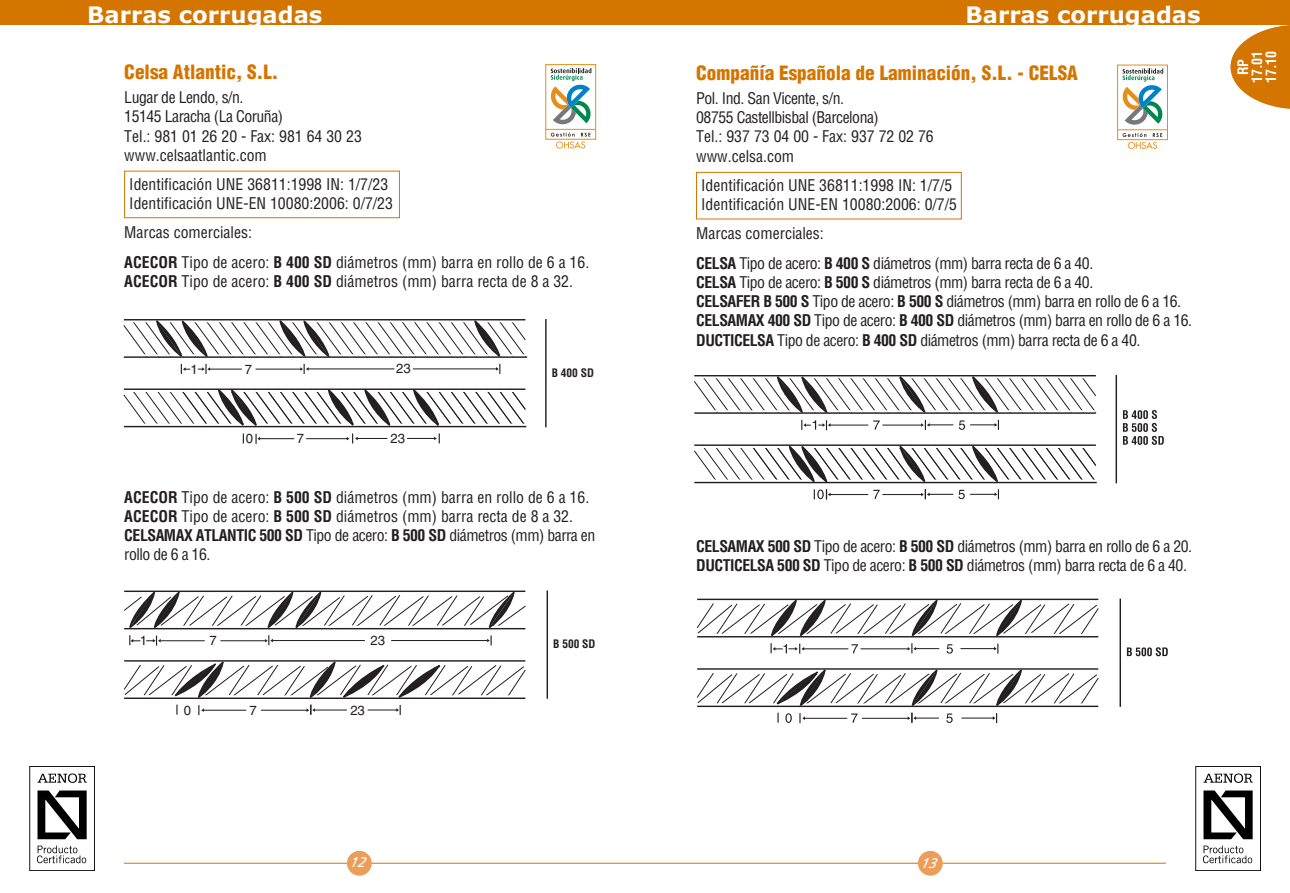
<style>
.page{position:relative;width:1290px;height:893px;background:#fff}
.page>*{position:absolute;margin:0;border:0;box-sizing:border-box;transform-origin:0 0}
.t1{font:700 22.75px "Verdana";color:#fff}
.t2{font:900 condensed 19.25px "Helvetica";color:#d47500}
.t3{font:condensed 15.75px/19.2px "Helvetica";color:#231f20}
.t4{font:condensed 15.75px/19.2px "Helvetica";letter-spacing:-.03em;color:#231f20}
.t5{font:700 condensed 14px/14px "Helvetica";color:#fff;text-align:center}
.t6{font:italic 14px "Frutiger";color:#fff}
.t7{font:13.3px "Helvetica";color:#231f20}
.t8{font:700 condensed 11.55px "Helvetica";color:#231f20}
.s1{font-weight:700}
</style>
<div class="page">
<hr style="left:124px;top:863px;width:1042px;height:1px;background:#d47500">
<div style="left:347px;top:851px;width:25px;height:25px;background:#ec9e59;border-radius:50%"></div>
<div style="left:918px;top:851px;width:25px;height:25px;background:#ec9e59;border-radius:50%"></div>
<svg style="left:1230px;top:25px;width:60px;height:84px"></svg>
<img style="left:30px;top:766px;width:64px;height:104px">
<img style="left:1196px;top:766px;width:64px;height:104px">
<hr style="left:220px;top:640px;width:46px;height:1px;background:#231f20">
<hr style="left:160px;top:640px;width:45px;height:1px;background:#231f20">
<svg style="left:146px;top:635px;width:15px;height:11px"></svg>
<svg style="left:129px;top:635px;width:11px;height:10px"></svg>
<hr style="left:273px;top:640px;width:92px;height:1px;background:#231f20">
<svg style="left:265px;top:635px;width:8px;height:10px"></svg>
<hr style="left:391px;top:640px;width:96px;height:1px;background:#231f20">
<svg style="left:487px;top:635px;width:5px;height:10px"></svg>
<hr style="left:261px;top:710px;width:46px;height:1px;background:#231f20">
<hr style="left:203px;top:710px;width:43px;height:1px;background:#231f20">
<svg style="left:198px;top:705px;width:6px;height:10px"></svg>
<svg style="left:176px;top:705px;width:2px;height:10px"></svg>
<hr style="left:314px;top:709px;width:33px;height:1px;background:#231f20">
<svg style="left:307px;top:705px;width:8px;height:10px"></svg>
<hr style="left:368px;top:709px;width:30px;height:1px;background:#231f20">
<svg style="left:396px;top:705px;width:5px;height:10px"></svg>
<hr style="left:546px;top:590px;width:2px;height:109px;background:#231f20">
<svg style="left:124px;top:660px;width:402px;height:39px"></svg>
<svg style="left:124px;top:590px;width:402px;height:39px"></svg>
<hr style="left:256px;top:369px;width:45px;height:1px;background:#231f20">
<hr style="left:209px;top:369px;width:33px;height:1px;background:#231f20">
<svg style="left:181px;top:364px;width:9px;height:10px"></svg>
<hr style="left:308px;top:368px;width:86px;height:1px;background:#231f20">
<svg style="left:300px;top:364px;width:9px;height:10px"></svg>
<hr style="left:413px;top:368px;width:84px;height:1px;background:#231f20">
<svg style="left:496px;top:364px;width:4px;height:10px"></svg>
<hr style="left:124px;top:356px;width:403px;height:2px;background:#231f20">
<hr style="left:545px;top:319px;width:1px;height:108px;background:#231f20">
<svg style="left:123px;top:319px;width:403px;height:39px"></svg>
<hr style="left:306px;top:438px;width:41px;height:1px;background:#231f20">
<hr style="left:259px;top:438px;width:35px;height:1px;background:#231f20">
<svg style="left:255px;top:434px;width:5px;height:10px"></svg>
<hr style="left:356px;top:438px;width:31px;height:1px;background:#231f20">
<svg style="left:347px;top:433px;width:11px;height:10px"></svg>
<svg style="left:407px;top:433px;width:33px;height:10px"></svg>
<svg style="left:198px;top:364px;width:12px;height:10px"></svg>
<svg style="left:123px;top:388px;width:403px;height:39px"></svg>
<div style="left:0;top:0;width:1290px;height:25px;background:#d47500"></div>
<div style="left:124px;top:171px;width:276px;height:47px;border:1px solid #d47500"></div>
<hr style="left:882px;top:425px;width:40px;height:1px;background:#231f20">
<hr style="left:830px;top:425px;width:38px;height:1px;background:#231f20">
<svg style="left:694px;top:376px;width:403px;height:37px"></svg>
<svg style="left:921px;top:420px;width:32px;height:10px"></svg>
<hr style="left:694px;top:375px;width:402px;height:1px;background:#231f20">
<hr style="left:694px;top:412px;width:402px;height:2px;background:#231f20">
<svg style="left:873px;top:420px;width:7px;height:10px"></svg>
<svg style="left:801px;top:420px;width:29px;height:10px"></svg>
<svg style="left:959px;top:420px;width:40px;height:10px"></svg>
<hr style="left:882px;top:494px;width:40px;height:1px;background:#231f20">
<hr style="left:830px;top:494px;width:38px;height:1px;background:#231f20">
<svg style="left:694px;top:446px;width:403px;height:36px"></svg>
<hr style="left:694px;top:482px;width:403px;height:1px;background:#231f20">
<hr style="left:694px;top:444px;width:402px;height:2px;background:#231f20">
<svg style="left:873px;top:490px;width:7px;height:9px"></svg>
<svg style="left:814px;top:489px;width:16px;height:10px"></svg>
<svg style="left:921px;top:489px;width:78px;height:10px"></svg>
<hr style="left:1115px;top:375px;width:2px;height:108px;background:#231f20">
<svg style="left:1143px;top:436px;width:5px;height:9px"></svg>
<svg style="left:1143px;top:423px;width:5px;height:9px"></svg>
<svg style="left:1123px;top:410px;width:23px;height:35px"></svg>
<svg style="left:1143px;top:410px;width:5px;height:9px"></svg>
<svg style="left:1152px;top:410px;width:12px;height:35px"></svg>
<hr style="left:860px;top:648px;width:48px;height:1px;background:#231f20">
<hr style="left:803px;top:648px;width:45px;height:1px;background:#231f20">
<svg style="left:908px;top:643px;width:31px;height:10px"></svg>
<hr style="left:960px;top:648px;width:35px;height:1px;background:#231f20">
<svg style="left:994px;top:644px;width:4px;height:10px"></svg>
<svg style="left:851px;top:644px;width:7px;height:9px"></svg>
<svg style="left:770px;top:643px;width:34px;height:11px"></svg>
<svg style="left:946px;top:644px;width:7px;height:10px"></svg>
<hr style="left:862px;top:718px;width:46px;height:1px;background:#231f20">
<hr style="left:804px;top:718px;width:43px;height:1px;background:#231f20">
<svg style="left:799px;top:713px;width:6px;height:10px"></svg>
<svg style="left:777px;top:713px;width:2px;height:10px"></svg>
<svg style="left:908px;top:713px;width:31px;height:10px"></svg>
<hr style="left:961px;top:718px;width:33px;height:1px;background:#231f20">
<svg style="left:993px;top:713px;width:4px;height:10px"></svg>
<svg style="left:851px;top:713px;width:6px;height:10px"></svg>
<svg style="left:785px;top:713px;width:7px;height:10px"></svg>
<svg style="left:946px;top:713px;width:6px;height:10px"></svg>
<svg style="left:696px;top:598px;width:403px;height:39px"></svg>
<svg style="left:696px;top:668px;width:403px;height:39px"></svg>
<hr style="left:1119px;top:599px;width:2px;height:108px;background:#231f20">
<svg style="left:1127px;top:647px;width:21px;height:9px"></svg>
<svg style="left:1147px;top:647px;width:5px;height:9px"></svg>
<svg style="left:1156px;top:647px;width:12px;height:9px"></svg>
<div style="left:696px;top:172px;width:265px;height:47px;border:1px solid #d47500"></div>
<div style="left:1117px;top:65px;width:50px;height:75px;border:1px solid #e58e19"></div>
<hr style="left:1117px;top:129px;width:50px;height:1px;background:#e58e19">
<svg style="left:1121px;top:65px;width:42px;height:60px"></svg>
<svg style="left:1122px;top:133px;width:40px;height:16px"></svg>
<div style="left:546px;top:64px;width:50px;height:75px;border:1px solid #e58e19"></div>
<hr style="left:546px;top:129px;width:49px;height:1px;background:#e58e19">
<svg style="left:549px;top:65px;width:43px;height:60px"></svg>
<svg style="left:551px;top:132px;width:39px;height:17px"></svg>
<h1 class="t1" style="left:87px;top:6px;width:237px">Barras corrugadas</h1>
<h1 class="t1" style="left:965px;top:6px;width:237px">Barras corrugadas</h1>
<p class="t2" style="left:696px;top:65px;width:383px">Compañía Española de Laminación, S.L. - CELSA</p>
<p class="t4" style="left:696px;top:90px;width:239px">Pol. Ind. San Vicente, s/n.<br>08755 Castellbisbal (Barcelona)<br>Tel.: 937 73 04 00 - Fax: 937 72 02 76 www.celsa.com</p>
<p class="t3" style="left:701px;top:177px;width:257px">Identificación UNE 36811:1998 IN: 1/7/5<br>Identificación UNE-EN 10080:2006: 0/7/5</p>
<p class="t4" style="left:696px;top:220px;width:399px;line-height:29.2px">Marcas comerciales:<br><span class="s1">CELSA</span> Tipo de acero: <span class="s1">B 400 S</span> diámetros (mm) barra recta de 6 a 40.</p>
<p class="t4" style="left:696px;top:274px;width:497px"><span class="s1">CELSA</span> Tipo de acero: <span class="s1">B 500 S</span> diámetros (mm) barra recta de 6 a 40.<br><span class="s1">CELSAFER B 500 S</span> Tipo de acero: <span class="s1">B 500 S</span> diámetros (mm) barra en rollo de 6 a 16.<br><span class="s1">CELSAMAX 400 SD</span> Tipo de acero: <span class="s1">B 400 SD</span> diámetros (mm) barra en rollo de 6 a 16.<br><span class="s1">DUCTICELSA</span> Tipo de acero: <span class="s1">B 400 SD</span> diámetros (mm) barra recta de 6 a 40.</p>
<p class="t2" style="left:124px;top:65px;width:155px">Celsa Atlantic, S.L.</p>
<p class="t3" style="left:124px;top:89px;width:239px">Lugar de Lendo, s/n.<br>15145 Laracha (La Coruña)<br>Tel.: 981 01 26 20 - Fax: 981 64 30 23 www.celsaatlantic.com</p>
<p class="t3" style="left:129px;top:176px;width:265px">Identificación UNE 36811:1998 IN: 1/7/23<br>Identificación UNE-EN 10080:2006: 0/7/23</p>
<p class="t3" style="left:124px;top:219px;width:466px;line-height:29.2px">Marcas comerciales:<br><span class="s1">ACECOR</span> Tipo de acero: <span class="s1">B 400 SD</span> diámetros (mm) barra en rollo de 6 a 16.</p>
<p class="t3" style="left:124px;top:273px;width:450px"><span class="s1">ACECOR</span> Tipo de acero: <span class="s1">B 400 SD</span> diámetros (mm) barra recta de 8 a 32.</p>
<p class="t7" style="left:190px;top:364px;width:9px">1</p>
<p class="t7" style="left:396px;top:364px;width:16px">23</p>
<p class="t7" style="left:245px;top:364px;width:9px">7</p>
<p class="t8" style="left:552px;top:368px;width:44px">B 400 SD</p>
<p class="t7" style="left:246px;top:434px;width:9px">0</p>
<p class="t7" style="left:391px;top:434px;width:16px">23</p>
<p class="t7" style="left:297px;top:434px;width:9px">7</p>
<p class="t3" style="left:124px;top:489px;width:472px"><span class="s1">ACECOR</span> Tipo de acero: <span class="s1">B 500 SD</span> diámetros (mm) barra en rollo de 6 a 16.<br><span class="s1">ACECOR</span> Tipo de acero: <span class="s1">B 500 SD</span> diámetros (mm) barra recta de 8 a 32.<br><span class="s1">CELSAMAX ATLANTIC 500 SD</span> Tipo de acero: <span class="s1">B 500 SD</span> diámetros (mm) barra en rollo de 6 a 16.</p>
<p class="t7" style="left:140px;top:636px;width:9px">1</p>
<p class="t7" style="left:371px;top:636px;width:16px">23</p>
<p class="t7" style="left:209px;top:636px;width:9px">7</p>
<p class="t7" style="left:184px;top:705px;width:9px">0</p>
<p class="t7" style="left:350px;top:705px;width:16px">23</p>
<p class="t7" style="left:250px;top:705px;width:9px">7</p>
<p class="t8" style="left:553px;top:639px;width:44px">B 500 SD</p>
<p class="t4" style="left:696px;top:538px;width:497px"><span class="s1">CELSAMAX 500 SD</span> Tipo de acero: <span class="s1">B 500 SD</span> diámetros (mm) barra en rollo de 6 a 20.<br><span class="s1">DUCTICELSA 500 SD</span> Tipo de acero: <span class="s1">B 500 SD</span> diámetros (mm) barra recta de 6 a 40.</p>
<p class="t5" style="left:1237px;top:83px;width:34px;rotate:-90deg">RP<br>17.01<br>17.10</p>
<p class="t6" style="left:350px;top:856px;width:20px">12</p>
<p class="t6" style="left:921px;top:857px;width:20px">13</p>
</div>
